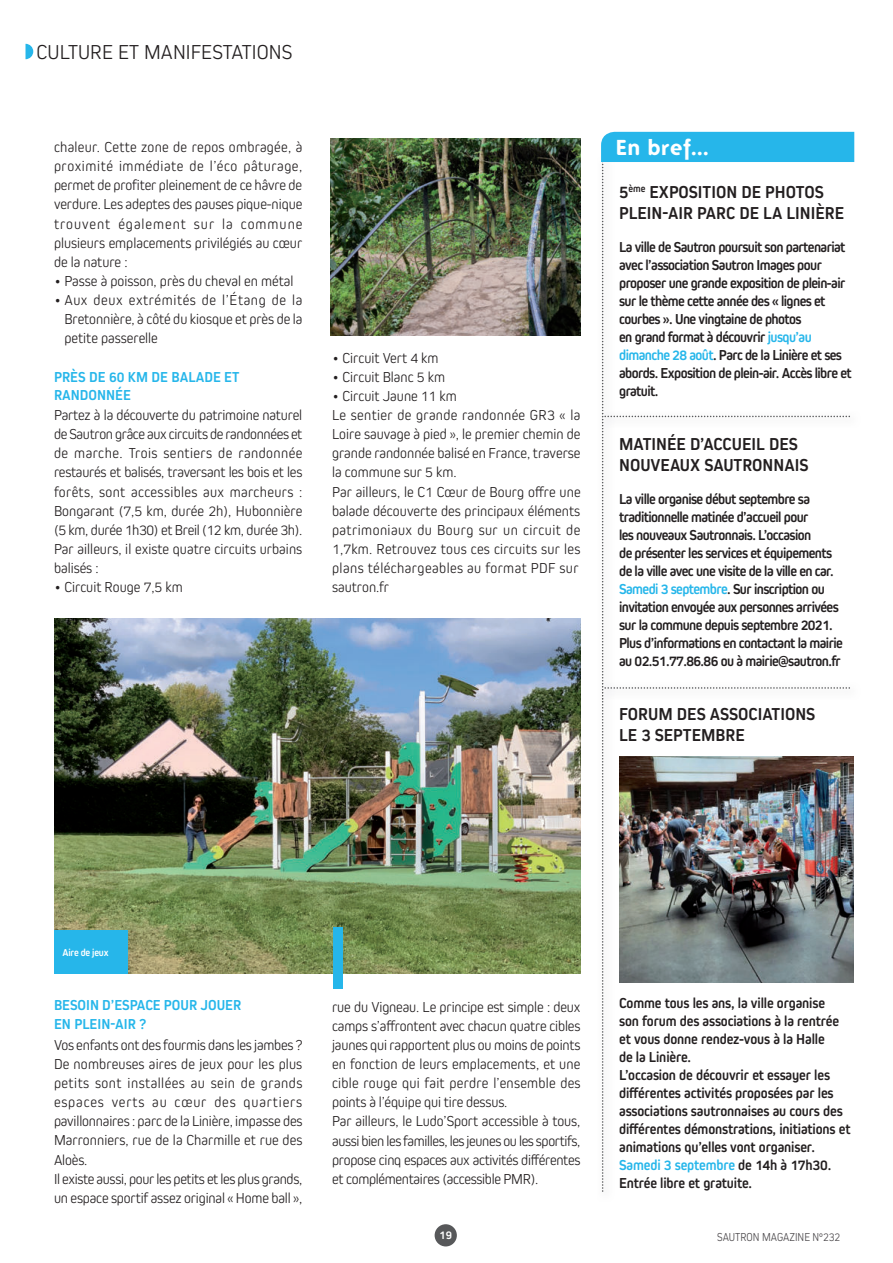
<style>
.page{position:relative;width:893px;height:1263px;background:#fff}
.page>*{position:absolute;margin:0;border:0;box-sizing:border-box;transform-origin:0 0}
.t1{font:300 21px "Kiro";letter-spacing:.005em;color:#231f20}
.t2{font:700 21px "Folks";letter-spacing:.06em;color:#fff}
.t3{font:700 18px/21px "Kiro";color:#231f20}
.t4{font:300 15px/19.2px "Kiro";color:#231f20;text-align:justify}
.t5{font:700 15px/18px "Kiro";letter-spacing:-.04em;color:#231f20}
.t6{font:700 15px/18px "Kiro";letter-spacing:-.01em;color:#231f20}
.t7{font:700 15px/18px "Kiro";color:#26b6ea}
.t8{font:300 15px "Kiro";letter-spacing:.02em;color:#231f20}
.t9{font:300 12px "Kiro";letter-spacing:.005em;color:#4a474a;scale:.9 1}
.t10{font:700 12px "Kiro";color:#fff}
.t11{font:700 10.5px "Kiro";letter-spacing:-.02em;color:#fff}
.s1{color:#26b6ea}
</style>
<div class="page">
<div style="left:435px;top:1224px;width:22px;height:22px;background:#57585a;border-radius:50%"></div>
<svg style="left:26px;top:44px;width:7px;height:15px"></svg>
<svg style="left:601px;top:132px;width:253px;height:1060px"></svg>
<img style="left:331px;top:138px;width:249px;height:198px">
<img style="left:54px;top:619px;width:526px;height:355px">
<div style="left:54px;top:930px;width:74px;height:44px;background:#26b6ea"></div>
<div style="left:333px;top:927px;width:10px;height:62px;background:#26b6ea"></div>
<h1 class="t1" style="left:37px;top:40px;width:257px">CULTURE ET MANIFESTATIONS</h1>
<p class="t8" style="left:54px;top:139px;width:250px">chaleur. Cette zone de repos ombragée, à</p>
<h1 class="t2" style="left:617px;top:135px;width:94px">En bref...</h1>
<p class="t4" style="left:54px;top:156px;width:250px">proximité immédiate de l’éco pâturage, permet de profiter pleinement de ce hâvre de verdure. Les adeptes des pauses pique-nique trouvent également sur la commune plusieurs emplacements privilégiés au cœur de la nature :</p>
<p class="t4" style="left:54px;top:271px;width:241px">• Passe à poisson, près du cheval en métal</p>
<p class="t4" style="left:64px;top:290px;width:240px;text-indent:-10px">• Aux deux extrémités de l’Étang de la Bretonnière, à côté du kiosque et près de la petite passerelle</p>
<p class="t7" style="left:54px;top:367px;width:187px">PRÈS DE 60 KM DE BALADE ET<br>RANDONNÉE</p>
<p class="t4" style="left:54px;top:405px;width:250px">Partez à la découverte du patrimoine naturel de Sautron grâce aux circuits de randonnées et de marche. Trois sentiers de randonnée restaurés et balisés, traversant les bois et les forêts, sont accessibles aux marcheurs :<br>Bongarant (7,5 km, durée 2h), Hubonnière (5 km, durée 1h30) et Breil (12 km, durée 3h).<br>Par ailleurs, il existe quatre circuits urbains balisés :</p>
<p class="t4" style="left:54px;top:577px;width:130px">• Circuit Rouge 7,5 km</p>
<p class="t3" style="left:619px;top:181px;width:227px">5<sup>ème</sup> EXPOSITION DE PHOTOS<br>PLEIN-AIR PARC DE LA LINIÈRE</p>
<p class="t5" style="left:619px;top:238px;width:234px">La ville de Sautron poursuit son partenariat avec l’association Sautron Images pour proposer une grande exposition de plein-air sur le thème cette année des « lignes et courbes ». Une vingtaine de photos<br>en grand format à découvrir <span class="s1">jusqu’au dimanche 28 août</span>. Parc de la Linière et ses abords. Exposition de plein-air. Accès libre et gratuit.</p>
<p class="t4" style="left:332px;top:348px;width:108px">• Circuit Vert 4 km</p>
<p class="t4" style="left:332px;top:367px;width:114px">• Circuit Blanc 5 km</p>
<p class="t4" style="left:332px;top:386px;width:250px;text-align:left">• Circuit Jaune 11 km<br>Le sentier de grande randonnée GR3 « la Loire sauvage à pied », le premier chemin de grande randonnée balisé en France, traverse la commune sur 5 km.<br>Par ailleurs, le C1 Cœur de Bourg offre une balade découverte des principaux éléments patrimoniaux du Bourg sur un circuit de 1,7km. Retrouvez tous ces circuits sur les plans téléchargeables au format PDF sur sautron.fr</p>
<p class="t3" style="left:619px;top:433px;width:191px">MATINÉE D’ACCUEIL DES<br>NOUVEAUX SAUTRONNAIS</p>
<p class="t5" style="left:619px;top:490px;width:225px">La ville organise début septembre sa traditionnelle matinée d’accueil pour<br>les nouveaux Sautronnais. L’occasion<br>de présenter les services et équipements de la ville avec une visite de la ville en car.<br><span class="s1">Samedi 3 septembre</span>. Sur inscription ou invitation envoyée aux personnes arrivées sur la commune depuis septembre 2021.<br>Plus d’informations en contactant la mairie au 02.51.77.86.86 ou à mairie@sautron.fr</p>
<p class="t3" style="left:619px;top:703px;width:198px">FORUM DES ASSOCIATIONS<br>LE 3 SEPTEMBRE</p>
<p class="t11" style="left:63px;top:947px;width:48px">Aire de jeux</p>
<p class="t7" style="left:54px;top:995px;width:189px;line-height:19.2px">BESOIN D’ESPACE POUR JOUER<br>EN PLEIN-AIR ?</p>
<p class="t4" style="left:54px;top:1035px;width:250px;text-align:left">Vos enfants ont des fourmis dans les jambes ?<br>De nombreuses aires de jeux pour les plus petits sont installées au sein de grands espaces verts au cœur des quartiers pavillonnaires : parc de la Linière, impasse des Marronniers, rue de la Charmille et rue des Aloès.<br>Il existe aussi, pour les petits et les plus grands, un espace sportif assez original « Home ball »,</p>
<p class="t4" style="left:332px;top:996px;width:250px;text-align:left">rue du Vigneau. Le principe est simple : deux camps s’affrontent avec chacun quatre cibles jaunes qui rapportent plus ou moins de points en fonction de leurs emplacements, et une cible rouge qui fait perdre l’ensemble des points à l’équipe qui tire dessus.<br>Par ailleurs, le Ludo’Sport accessible à tous, aussi bien les familles, les jeunes ou les sportifs, propose cinq espaces aux activités différentes et complémentaires (accessible PMR).</p>
<p class="t6" style="left:619px;top:994px;width:233px">Comme tous les ans, la ville organise<br>son forum des associations à la rentrée et vous donne rendez-vous à la Halle<br>de la Linière.<br>L’occasion de découvrir et essayer les différentes activités proposées par les associations sautronnaises au cours des différentes démonstrations, initiations et animations qu’elles vont organiser.<br><span class="s1">Samedi 3 septembre</span> de 14h à 17h30.<br>Entrée libre et gratuite.</p>
<p class="t10" style="left:439px;top:1229px;width:14px">19</p>
<p class="t9" style="left:717px;top:1230px;width:138px">SAUTRON MAGAZINE N°232</p>
</div>
